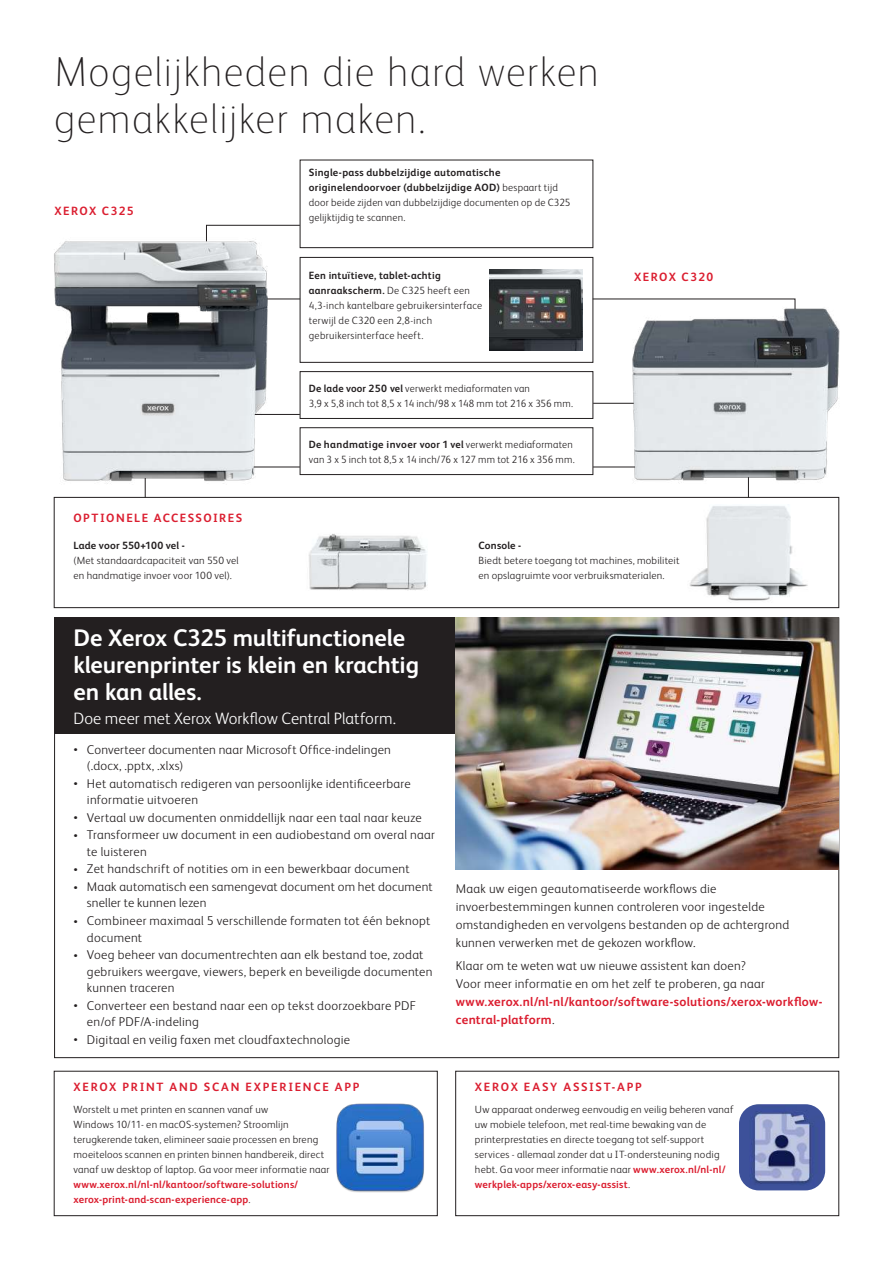
<style>
.page{position:relative;width:893px;height:1263px;background:#fff}
.page>*{position:absolute;margin:0;border:0;box-sizing:border-box;transform-origin:0 0}
.t1{font:100 42px/46.5px "Xerox Sans";letter-spacing:.03em;color:#231f20}
.t2{font:700 24px/27px "Xerox Sans";letter-spacing:-.005em;color:#fff}
.t3{font:300 16.5px "Xerox Sans";color:#fff}
.t4{font:300 12.75px/16.5px "Xerox Sans";letter-spacing:.02em;color:#231f20}
.t5{font:700 12.75px/18px "Xerox Sans";letter-spacing:.02em;color:#db1e30}
.t6{font:700 12px "Xerox Sans";letter-spacing:.135em;color:#db1e30}
.t7{font:700 12px "Xerox Sans";letter-spacing:.115em;color:#db1e30}
.t8{font:300 10.5px/15px "Xerox Sans";letter-spacing:.02em;color:#231f20}
.t9{font:700 10.5px/15px "Xerox Sans";letter-spacing:.015em;color:#db1e30}
.t10{font:700 10.5px "Xerox Sans";letter-spacing:.02em;color:#231f20}
.s1{font-weight:700}
.s2{font-size:9px}
.s3{font-weight:300;color:#231f20}
.s4{font-weight:700;color:#db1e30}
</style>
<div class="page">
<svg style="left:300px;top:371px;width:275px;height:48px"></svg>
<svg style="left:300px;top:427px;width:275px;height:48px"></svg>
<svg style="left:206px;top:160px;width:387px;height:88px"></svg>
<svg style="left:300px;top:257px;width:495px;height:106px"></svg>
<svg style="left:54px;top:497px;width:785px;height:111px"></svg>
<img style="left:301px;top:527px;width:134px;height:70px">
<img style="left:687px;top:505px;width:123px;height:97px">
<hr style="left:235px;top:467px;width:65px;height:1px;background:#231f20">
<hr style="left:238px;top:414px;width:62px;height:1px;background:#231f20">
<hr style="left:248px;top:299px;width:52px;height:1px;background:#231f20">
<hr style="left:145px;top:463px;width:1px;height:35px;background:#231f20">
<svg style="left:54px;top:1071px;width:384px;height:145px"></svg>
<svg style="left:455px;top:1071px;width:384px;height:145px"></svg>
<img style="left:331px;top:1101px;width:103px;height:100px">
<img style="left:739px;top:1104px;width:86px;height:86px">
<div style="left:54px;top:618px;width:785px;height:116px;background:#231f20"></div>
<img style="left:575px;top:306px;width:265px;height:191px">
<img style="left:54px;top:233px;width:221px;height:254px">
<img style="left:455px;top:618px;width:384px;height:251px">
<img style="left:489px;top:269px;width:94px;height:82px">
<h1 class="t1" style="left:54px;top:47px;width:546px">Mogelijkheden die hard werken gemakkelijker maken.</h1>
<p class="t8" style="left:309px;top:165px;width:263px"><span class="s1">Single-pass dubbelzijdige automatische originelendoorvoer (dubbelzijdige AOD)</span> bespaart tijd door beide zijden van dubbelzijdige documenten op de C325 gelijktijdig te scannen.</p>
<p class="t7" style="left:54px;top:203px;width:81px">XEROX C325</p>
<p class="t8" style="left:309px;top:267px;width:175px"><span class="s1">Een intuïtieve, tablet-achtig aanraakscherm.</span> De C325 heeft een 4,3-inch kantelbare gebruikersinterface terwijl de C320 een 2,8-inch gebruikersinterface heeft.</p>
<p class="t8" style="left:309px;top:380px;width:266px"><span class="s1">De lade voor 250 vel</span> verwerkt mediaformaten van<br>3,9 x 5,8 inch tot 8,5 x 14 inch/98 x 148 mm tot 216 x 356 mm.</p>
<p class="t8" style="left:309px;top:436px;width:267px"><span class="s1">De handmatige invoer voor 1 vel</span> verwerkt mediaformaten van 3 x 5 inch tot 8,5 x 14 inch/76 x 127 mm tot 216 x 356 mm.</p>
<p class="t6" style="left:634px;top:269px;width:81px">XEROX C320</p>
<p class="t6" style="left:73px;top:510px;width:170px">OPTIONELE ACCESSOIRES</p>
<p class="t10" style="left:73px;top:538px;width:113px">Lade voor 550+100 vel -</p>
<p class="t8" style="left:73px;top:552px;width:167px">(Met standaardcapaciteit van 550 vel en handmatige invoer voor 100 vel).</p>
<h2 class="t2" style="left:73px;top:624px;width:347px">De Xerox C325 multifunctionele kleurenprinter is klein en krachtig en kan alles.</h2>
<h3 class="t3" style="left:73px;top:708px;width:324px">Doe meer met Xerox Workflow Central Platform.</h3>
<p class="t4" style="left:87px;top:740px;width:306px;text-indent:-14px"><span class="s2">•</span> Converteer documenten naar Microsoft Office-indelingen (.docx, .pptx, .xlxs)</p>
<p class="t4" style="left:87px;top:774px;width:325px;text-indent:-14px"><span class="s2">•</span> Het automatisch redigeren van persoonlijke identificeerbare informatie uitvoeren</p>
<p class="t4" style="left:73px;top:808px;width:350px"><span class="s2">•</span> Vertaal uw documenten onmiddellijk naar een taal naar keuze</p>
<p class="t4" style="left:87px;top:826px;width:350px;text-indent:-14px"><span class="s2">•</span> Transformeer uw document in een audiobestand om overal naar te luisteren</p>
<p class="t4" style="left:73px;top:860px;width:338px"><span class="s2">•</span> Zet handschrift of notities om in een bewerkbaar document</p>
<p class="t4" style="left:87px;top:878px;width:347px;text-indent:-14px"><span class="s2">•</span> Maak automatisch een samengevat document om het document sneller te kunnen lezen</p>
<p class="t4" style="left:87px;top:912px;width:345px;text-indent:-14px"><span class="s2">•</span> Combineer maximaal 5 verschillende formaten tot één beknopt document</p>
<p class="t4" style="left:87px;top:946px;width:347px;text-indent:-14px"><span class="s2">•</span> Voeg beheer van documentrechten aan elk bestand toe, zodat gebruikers weergave, viewers, beperk en beveiligde documenten kunnen traceren</p>
<p class="t4" style="left:87px;top:996px;width:331px;text-indent:-14px"><span class="s2">•</span> Converteer een bestand naar een op tekst doorzoekbare PDF en/of PDF/A-indeling</p>
<p class="t4" style="left:73px;top:1030px;width:278px"><span class="s2">•</span> Digitaal en veilig faxen met cloudfaxtechnologie</p>
<p class="t6" style="left:73px;top:1079px;width:287px">XEROX PRINT AND SCAN EXPERIENCE APP</p>
<p class="t8" style="left:73px;top:1101px;width:258px">Worstelt u met printen en scannen vanaf uw<br>Windows 10/11- en macOS-systemen? Stroomlijn terugkerende taken, elimineer saaie processen en breng moeiteloos scannen en printen binnen handbereik, direct vanaf uw desktop of laptop. Ga voor meer informatie naar</p>
<p class="t9" style="left:73px;top:1176px;width:226px">www.xerox.nl/nl-nl/kantoor/software-solutions/ xerox-print-and-scan-experience-app<span class="s3">.</span></p>
<p class="t10" style="left:478px;top:538px;width:44px">Console -</p>
<p class="t8" style="left:478px;top:552px;width:203px">Biedt betere toegang tot machines, mobiliteit en opslagruimte voor verbruiksmaterialen.</p>
<p class="t4" style="left:456px;top:879px;width:335px;line-height:18px">Maak uw eigen geautomatiseerde workflows die invoerbestemmingen kunnen controleren voor ingestelde omstandigheden en vervolgens bestanden op de achtergrond kunnen verwerken met de gekozen workflow.</p>
<p class="t4" style="left:456px;top:956px;width:310px;line-height:18px">Klaar om te weten wat uw nieuwe assistent kan doen?<br>Voor meer informatie en om het zelf te proberen, ga naar</p>
<p class="t5" style="left:456px;top:992px;width:368px">www.xerox.nl/nl-nl/kantoor/software-solutions/xerox-workflow&shy;central-platform<span class="s3">.</span></p>
<p class="t6" style="left:475px;top:1079px;width:168px">XEROX EASY ASSIST-APP</p>
<p class="t8" style="left:475px;top:1101px;width:260px">Uw apparaat onderweg eenvoudig en veilig beheren vanaf uw mobiele telefoon, met real-time bewaking van de printerprestaties en directe toegang tot self-support services - allemaal zonder dat u IT-ondersteuning nodig hebt. Ga voor meer informatie naar <span class="s4">www.xerox.nl/nl-nl/ werkplek-apps/xerox-easy-assist</span>.</p>
</div>
